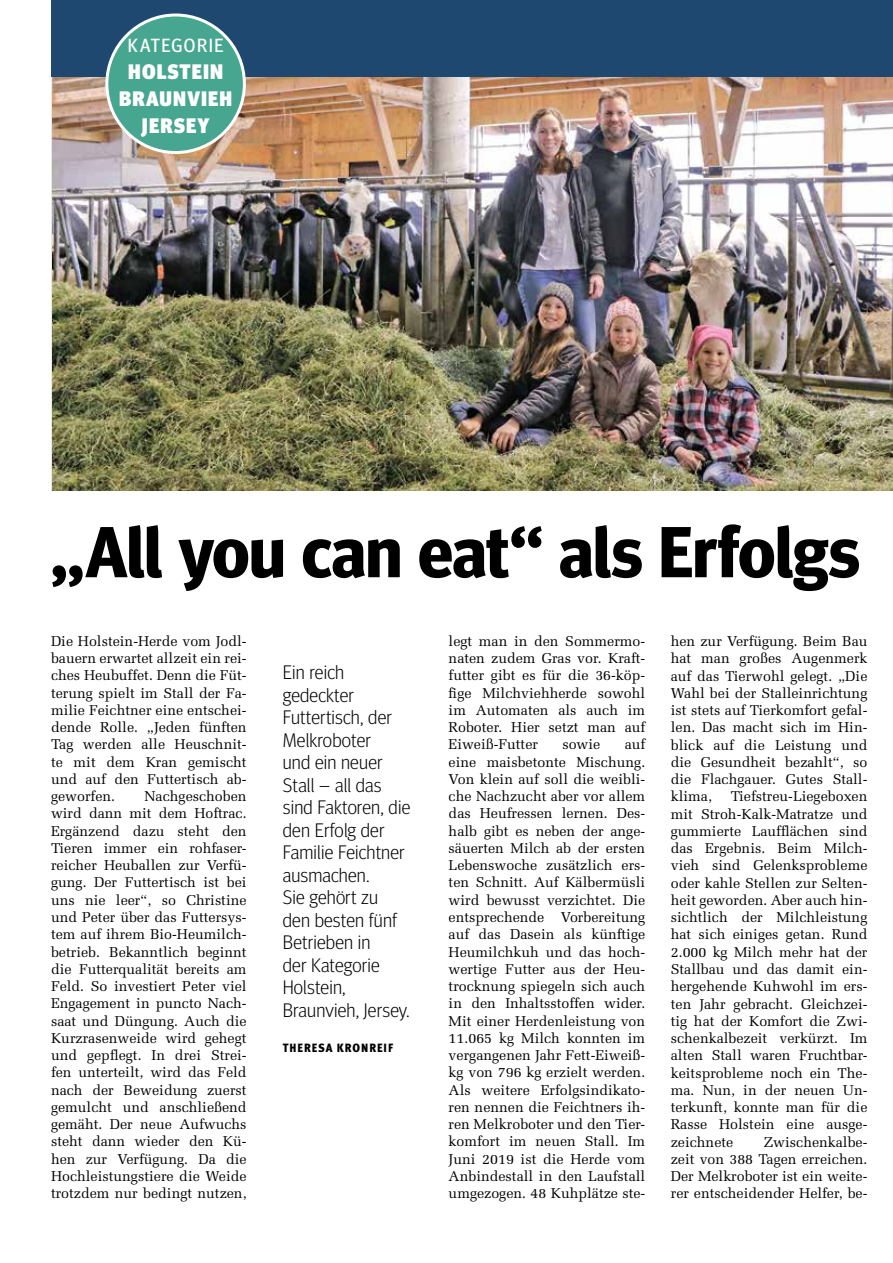
<style>
.page{position:relative;width:893px;height:1263px;background:#fff}
.page>*{position:absolute;margin:0;border:0;box-sizing:border-box;transform-origin:0 0}
.t1{font:700 72px "Meta Head OT";letter-spacing:-.01em;color:#000}
.t2{font:900 21px/27.2px "Meta Head OT";letter-spacing:.055em;color:#fff;text-align:center}
.t3{font:300 19.5px/22.5px "Meta Head OT";letter-spacing:.01em;color:#000}
.t4{font:19.05px "Meta Head OT";letter-spacing:.075em;color:#fff}
.t5{font:14.25px/17.2px "Melior LT Std";color:#000;text-align:justify}
.t6{font:900 condensed 12px "Meta OT";letter-spacing:.075em;color:#000;scale:1.05 1}
</style>
<div class="page">
<img style="left:52px;top:77px;width:841px;height:414px">
<div style="left:51px;top:0;width:842px;height:77px;background:#1f4871"></div>
<div style="left:107px;top:15px;width:137px;height:138px;background:#46a68f;border-radius:50%"></div>
<div style="left:105px;top:14px;width:141px;height:140px;border:3px solid #fff;border-radius:50%"></div>
<h3 class="t4" style="left:128px;top:33px;width:97px">KATEGORIE</h3>
<h2 class="t2" style="left:119px;top:58px;width:115px">HOLSTEIN<br>BRAUNVIEH<br>JERSEY</h2>
<h1 class="t1" style="left:51px;top:509px;width:810px">„All you can eat“ als Erfolgs</h1>
<p class="t5" style="left:51px;top:632px;width:197px">Die Holstein-Herde vom Jodl&shy;bauern erwartet allzeit ein rei&shy;ches Heubuffet. Denn die Füt&shy;terung spielt im Stall der Fa&shy;milie Feichtner eine entschei&shy;dende Rolle. „Jeden fünften Tag werden alle Heuschnit&shy;te mit dem Kran gemischt und auf den Futtertisch ab&shy;geworfen.</p>
<p class="t5" style="left:51px;top:788px;width:197px;text-indent:93px">Nachgeschoben wird dann mit dem Hoftrac.<br>Ergänzend dazu steht den Tieren immer ein rohfaser&shy;reicher Heuballen zur Verfü&shy;gung. Der Futtertisch ist bei uns nie leer“, so Christine und Peter über das Futtersys&shy;tem auf ihrem Bio-Heumilch&shy;betrieb. Bekanntlich beginnt die Futterqualität bereits am Feld. So investiert Peter viel Engagement in puncto Nach&shy;saat und Düngung. Auch die Kurzrasenweide wird gehegt und gepflegt. In drei Strei&shy;fen unterteilt, wird das Feld nach der Beweidung zuerst gemulcht und anschließend gemäht. Der neue Aufwuchs steht dann wieder den Kü&shy;hen zur Verfügung. Da die Hochleistungstiere die Weide trotzdem nur bedingt nutzen,</p>
<h3 class="t3" style="left:283px;top:661px;width:129px">Ein reich gedeckter<br>Futtertisch, der<br>Melkroboter<br>und ein neuer<br>Stall – all das sind Faktoren, die den Erfolg der<br>Familie Feichtner ausmachen.<br>Sie gehört zu<br>den besten fünf<br>Betrieben in<br>der Kategorie<br>Holstein,<br>Braunvieh, Jersey.</h3>
<p class="t6" style="left:283px;top:1040px;width:106px">THERESA KRONREIF</p>
<p class="t5" style="left:449px;top:632px;width:198px">legt man in den Sommermo&shy;naten zudem Gras vor. Kraft&shy;futter gibt es für die 36-köp&shy;fige Milchviehherde sowohl im Automaten als auch im Roboter. Hier setzt man auf Eiweiß-Futter</p>
<p class="t5" style="left:449px;top:736px;width:198px;text-indent:176px">auf eine maisbetonte Mischung.<br>Von klein auf soll die weibli&shy;che Nachzucht aber vor allem das Heufressen lernen. Des&shy;halb gibt es neben der ange&shy;säuerten Milch ab der ersten Lebenswoche zusätzlich ers&shy;ten Schnitt. Auf Kälbermüsli wird bewusst verzichtet. Die entsprechende Vorbereitung auf das Dasein als künftige Heumilchkuh und das hoch&shy;wertige Futter aus der Heu&shy;trocknung spiegeln sich auch in den Inhaltsstoffen wider.<br>Mit einer Herdenleistung von 11.065 kg Milch konnten im vergangenen Jahr Fett-Eiweiß&shy;kg von 796 kg erzielt werden.<br>Als weitere Erfolgsindikato&shy;ren nennen die Feichtners ih&shy;ren Melkroboter und den Tier&shy;komfort im neuen Stall. Im Juni 2019 ist die Herde vom Anbindestall in den Laufstall umgezogen. 48 Kuhplätze ste-</p>
<p class="t5" style="left:562px;top:736px;width:39px">sowie</p>
<p class="t5" style="left:671px;top:633px;width:198px">hen zur Verfügung. Beim Bau hat man großes Augenmerk auf das Tierwohl gelegt. „Die Wahl bei der Stalleinrichtung ist stets auf Tierkomfort gefal&shy;len. Das macht sich im Hin&shy;blick auf die Leistung und die Gesundheit bezahlt“, so die Flachgauer. Gutes Stall&shy;klima,</p>
<p class="t5" style="left:671px;top:788px;width:198px;text-indent:60px">Tiefstreu-Liegeboxen mit Stroh-Kalk-Matratze und gummierte Laufflächen sind das Ergebnis. Beim Milch&shy;vieh sind Gelenksprobleme oder kahle Stellen zur Selten&shy;heit geworden. Aber auch hin&shy;sichtlich der Milchleistung hat sich einiges getan. Rund 2.000 kg Milch mehr hat der Stallbau und das damit ein&shy;hergehende Kuhwohl im ers&shy;ten Jahr gebracht. Gleichzei&shy;tig hat der Komfort die Zwi&shy;schenkalbezeit verkürzt. Im alten Stall waren Fruchtbar&shy;keitsprobleme noch ein The&shy;ma. Nun, in der neuen Un&shy;terkunft, konnte man für die Rasse Holstein eine ausge&shy;zeichnete</p>
<p class="t5" style="left:671px;top:1133px;width:198px;text-indent:93px">Zwischenkalbe&shy;zeit von 388 Tagen erreichen.<br>Der Melkroboter ist ein weite&shy;rer entscheidender Helfer, be-</p>
</div>
